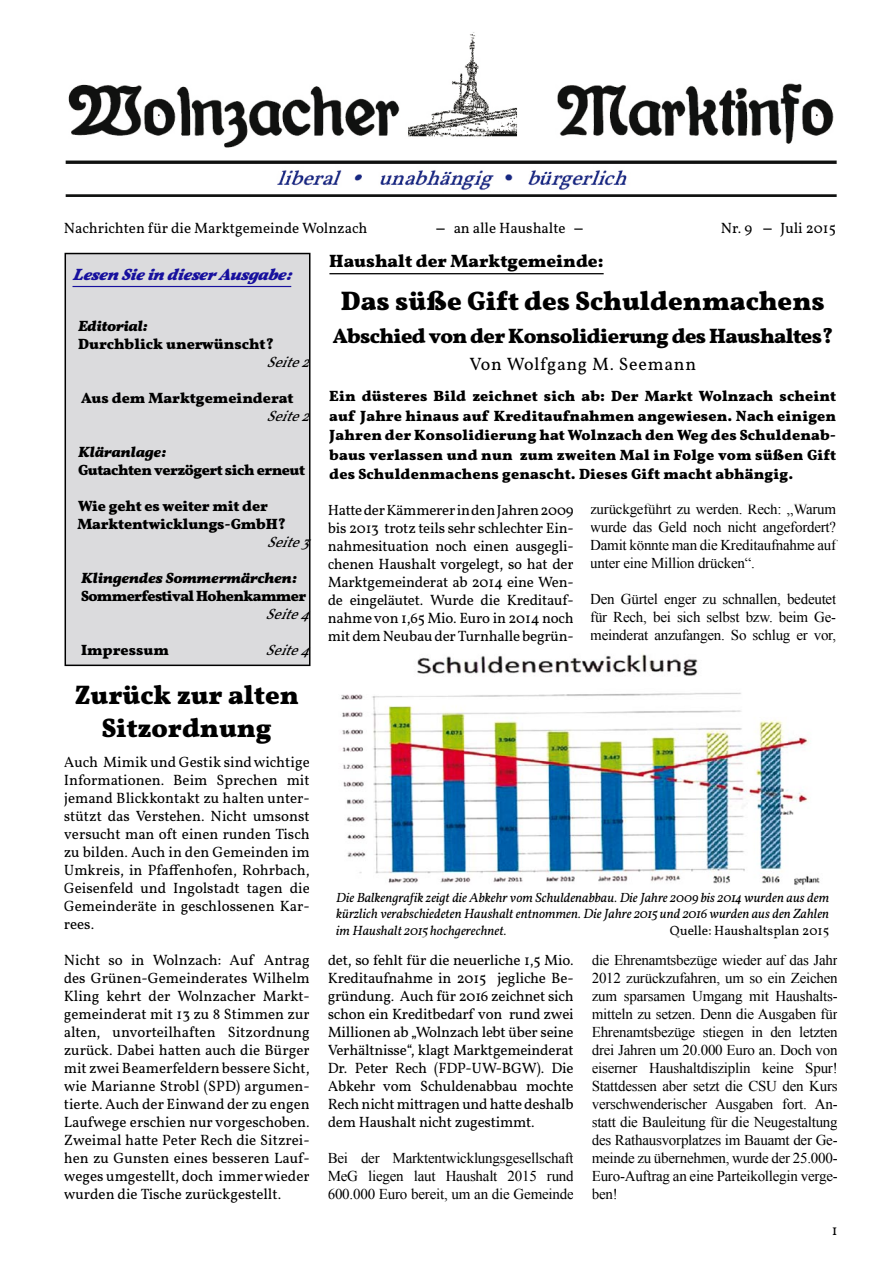
<style>
.page{position:relative;width:893px;height:1263px;background:#fff}
.page>*{position:absolute;margin:0;border:0;box-sizing:border-box;transform-origin:0 0}
.t1{font:700 27px/32.4px "Vollkorn";color:#000;text-align:center}
.t2{font:700 21px "Vollkorn";letter-spacing:-.03em;color:#000}
.t3{font:700 18px "Vollkorn";color:#000}
.t4{font:18px "Vollkorn";letter-spacing:.04em;color:#000}
.t5{font:italic 700 16.5px "Vollkorn";color:#17109e}
.t6{font:15px/18px "Vollkorn";color:#000;text-align:justify}
.t7{font:15px/18px "Times New Roman";letter-spacing:-.015em;color:#000;text-align:justify}
.t8{font:700 15px/19.5px "Vollkorn";letter-spacing:-.01em;color:#000}
.t9{font:italic 700 15px "Vollkorn";color:#000}
.t10{font:italic 15px "Vollkorn";color:#000}
.t11{font:700 15px "Vollkorn";letter-spacing:-.03em;color:#000}
.t12{font:700 15px "Vollkorn";letter-spacing:-.04em;color:#000}
.t13{font:italic 13.5px/16.2px "Vollkorn";color:#000;text-align:justify}
.t14{font:13.5px "Vollkorn";color:#000}
.s1{font-family:"Arial"}
</style>
<div class="page">
<div style="left:65px;top:254px;width:245px;height:411px;background:#dbdbdd"></div>
<hr style="left:73px;top:286px;width:218px;height:1px;background:#17109e">
<div style="left:65px;top:253px;width:245px;height:413px;border:2px solid #000"></div>
<img style="left:65px;top:32px;width:772px;height:165px">
<hr style="left:329px;top:273px;width:275px;height:1px;background:#000">
<img style="left:341px;top:654px;width:479px;height:231px">
<p class="t6" style="left:64px;top:219px;width:305px">Nachrichten für die Marktgemeinde Wolnzach</p>
<p class="t6" style="left:436px;top:219px;width:148px"><span class="s1">–</span> an alle Haushalte <span class="s1">–</span></p>
<p class="t6" style="left:721px;top:219px;width:117px">Nr. 9 <span class="s1">–</span> Juli 2015</p>
<p class="t5" style="left:73px;top:265px;width:225px">Lesen Siein dieserAusgabe:</p>
<p class="t9" style="left:78px;top:317px;width:71px">Editorial:</p>
<p class="t8" style="left:78px;top:335px;width:197px">Durchblick unerwünscht?</p>
<p class="t10" style="left:266px;top:353px;width:53px">Seite2</p>
<p class="t8" style="left:81px;top:389px;width:214px">Aus dem Marktgemeinderat</p>
<p class="t10" style="left:266px;top:407px;width:53px">Seite2</p>
<p class="t9" style="left:78px;top:443px;width:90px">Kläranlage:</p>
<p class="t11" style="left:78px;top:461px;width:229px">Gutachten verzögert sich erneut</p>
<p class="t8" style="left:77px;top:497px;width:210px;line-height:18px">Wie geht es weiter mit der<br>Marktentwicklungs-GmbH?</p>
<p class="t10" style="left:266px;top:533px;width:52px">Seite3</p>
<p class="t9" style="left:81px;top:569px;width:217px">Klingendes Sommermärchen:</p>
<p class="t12" style="left:81px;top:587px;width:227px">Sommerfestival Hohenkammer</p>
<p class="t10" style="left:265px;top:605px;width:54px">Seite4</p>
<p class="t8" style="left:81px;top:641px;width:89px">Impressum</p>
<p class="t10" style="left:265px;top:641px;width:54px">Seite4</p>
<p class="t3" style="left:329px;top:250px;width:276px">Haushalt der Marktgemeinde:</p>
<h1 class="t1" style="left:341px;top:285px;width:485px">Das süße Gift des Schuldenmachens</h1>
<h2 class="t2" style="left:333px;top:323px;width:501px">Abschied von der Konsolidierung des Haushaltes?</h2>
<p class="t4" style="left:469px;top:353px;width:228px">Von Wolfgang M. Seemann</p>
<p class="t8" style="left:329px;top:386px;width:508px;text-align:justify">Ein düsteres Bild zeichnet sich ab: Der Markt Wolnzach scheint auf Jahre hinaus auf Kreditaufnahmen angewiesen. Nach einigen Jahren der Konsolidierung hat Wolnzach den Weg des Schuldenab&shy;baus verlassen und nun zum zweiten Mal in Folge vom süßen Gift des Schuldenmachens genascht. Dieses Gift macht abhängig.</p>
<p class="t6" style="left:328px;top:501px;width:247px">Hatte der Kämmerer in den Jahren 2009 bis 2013 trotz teils sehr schlechter Ein&shy;nahmesituation noch einen ausgegli&shy;chenen Haushalt vorgelegt, so hat der Marktgemeinderat ab 2014 eine Wen&shy;de eingeläutet. Wurde die Kreditauf&shy;nahme von 1,65 Mio. Euro in 2014 noch mit dem Neubau der Turnhalle begrün-</p>
<p class="t7" style="left:590px;top:500px;width:248px">zurückgeführt zu werden. Rech: „Warum wurde das Geld noch nicht angefordert?<br>Damit könnte man die Kreditaufnahme auf unter eine Million drücken“.</p>
<p class="t7" style="left:590px;top:590px;width:248px">Den Gürtel enger zu schnallen, bedeutet für Rech, bei sich selbst bzw. beim Ge&shy;meinderat anzufangen. So schlug er vor,</p>
<h1 class="t1" style="left:75px;top:679px;width:226px">Zurück zur alten<br>Sitzordnung</h1>
<p class="t6" style="left:64px;top:753px;width:247px">Auch Mimik und Gestik sind wichtige Informationen. Beim Sprechen mit jemand Blickkontakt zu halten unter&shy;stützt das Verstehen. Nicht umsonst versucht man oft einen runden Tisch zu bilden. Auch in den Gemeinden im Umkreis, in Pfaffenhofen, Rohrbach, Geisenfeld und Ingolstadt tagen die Gemeinderäte in geschlossenen Kar&shy;rees.</p>
<p class="t6" style="left:64px;top:951px;width:247px">Nicht so in Wolnzach: Auf Antrag des Grünen-Gemeinderates Wilhelm Kling kehrt der Wolnzacher Markt&shy;gemeinderat mit 13 zu 8 Stimmen zur alten, unvorteilhaften Sitzordnung zurück. Dabei hatten auch die Bürger mit zwei Beamerfeldern bessere Sicht, wie Marianne Strobl (SPD) argumen&shy;tierte. Auch der Einwand der zu engen Laufwege erschien nur vorgeschoben.<br>Zweimal hatte Peter Rech die Sitzrei&shy;hen zu Gunsten eines besseren Lauf&shy;weges umgestellt, doch immer wieder wurden die Tische zurückgestellt.</p>
<p class="t13" style="left:336px;top:890px;width:494px">Die Balkengrafik zeigt die Abkehr vom Schuldenabbau. Die Jahre 2009 bis 2014 wurden aus dem kürzlich verabschiedeten Haushalt entnommen. Die Jahre 2015 und 2016 wurden aus den Zahlen im Haushalt 2015 hochgerechnet.</p>
<p class="t14" style="left:670px;top:922px;width:161px">Quelle: Haushaltsplan 2015</p>
<p class="t6" style="left:328px;top:951px;width:247px">det, so fehlt für die neuerliche 1,5 Mio.<br>Kreditaufnahme in 2015 jegliche Be&shy;gründung. Auch für 2016 zeichnet sich schon ein Kreditbedarf von rund zwei Millionen ab „Wolnzach lebt über seine Verhältnisse“, klagt Marktgemeinderat Dr. Peter Rech (FDP-UW-BGW). Die Abkehr vom Schuldenabbau mochte Rech nicht mittragen und hatte deshalb dem Haushalt nicht zugestimmt.</p>
<p class="t7" style="left:328px;top:1149px;width:247px">Bei der Marktentwicklungsgesellschaft MeG liegen laut Haushalt 2015 rund 600.000 Euro bereit, um an die Gemeinde</p>
<p class="t7" style="left:592px;top:950px;width:248px">die Ehrenamtsbezüge wieder auf das Jahr 2012 zurückzufahren, um so ein Zeichen zum sparsamen Umgang mit Haushalts&shy;mitteln zu setzen. Denn die Ausgaben für Ehrenamtsbezüge stiegen in den letzten drei Jahren um 20.000 Euro an. Doch von eiserner Haushaltdisziplin keine Spur!<br>Stattdessen aber setzt die CSU den Kurs verschwenderischer Ausgaben fort. An&shy;statt die Bauleitung für die Neugestaltung des Rathausvorplatzes im Bauamt der Ge&shy;meinde zu übernehmen, wurde der 25.000- Euro-Auftrag an eine Parteikollegin verge&shy;ben!</p>
</div>
